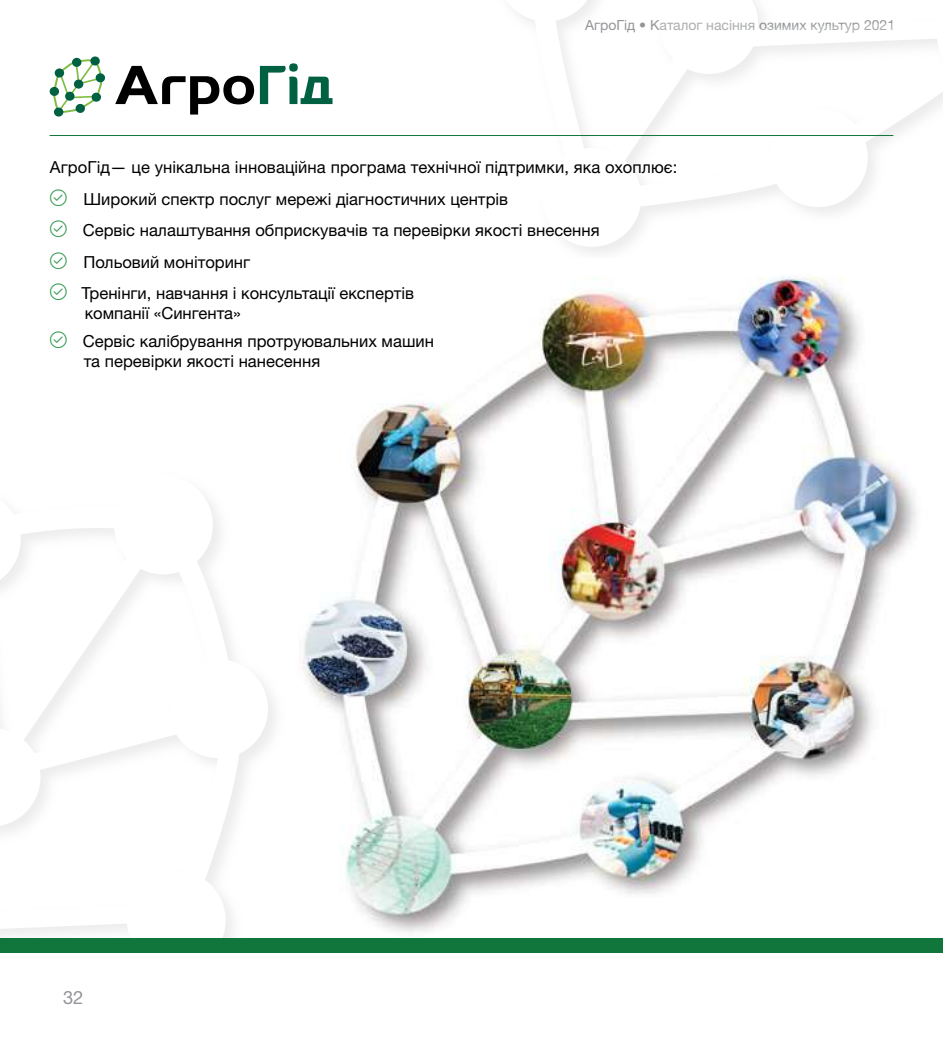
<style>
.page{position:relative;width:943px;height:1042px;background:#fff}
.page>*{position:absolute;margin:0;border:0;box-sizing:border-box;transform-origin:0 0}
.t1{font:18.38px "Helvetica Neue LTW1 G";color:#939598}
.t2{font:16.62px/31.5px "Helvetica Neue LTW1 G";color:#000}
.t3{font:14px "Helvetica Neue LTW1 G";color:#939598}
</style>
<div class="page">
<div style="left:0;top:938px;width:943px;height:14px;background:#11763c"></div>
<img style="left:300px;top:277px;width:617px;height:656px">
<svg style="left:497px;top:0;width:446px;height:214px"></svg>
<hr style="left:50px;top:135px;width:843px;height:1px;background:#11763c">
<svg style="left:115px;top:66px;width:139px;height:49px"></svg>
<svg style="left:260px;top:63px;width:72px;height:41px"></svg>
<svg style="left:90px;top:56px;width:10px;height:10px"></svg>
<svg style="left:51px;top:58px;width:54px;height:56px"></svg>
<div style="left:54px;top:107px;width:9px;height:10px;background:#006142;border-radius:50%"></div>
<div style="left:65px;top:92px;width:10px;height:9px;background:#006142;border-radius:50%"></div>
<div style="left:74px;top:80px;width:9px;height:9px;background:#006142;border-radius:50%"></div>
<svg style="left:0;top:497px;width:268px;height:441px"></svg>
<p class="t3" style="left:585px;top:16px;width:311px">АгроГід • Каталог насіння озимих культур 2021</p>
<p class="t2" style="left:82px;top:151px;width:597px;text-indent:-32px">АгроГід— це унікальна інноваційна програма технічної підтримки, яка охоплює:<br>Широкий спектр послуг мережі діагностичних центрів<br>Сервіс налаштування обприскувачів та перевірки якості внесення Польовий моніторинг<br>Тренінги, навчання і консультації експертів</p>
<p class="t2" style="left:83px;top:300px;width:352px;line-height:27.3px">компанії «Сингента»<br>Сервіс калібрування протруювальних машин</p>
<p class="t2" style="left:84px;top:345px;width:238px">та перевірки якості нанесення</p>
<p class="t1" style="left:63px;top:985px;width:22px">32</p>
</div>
